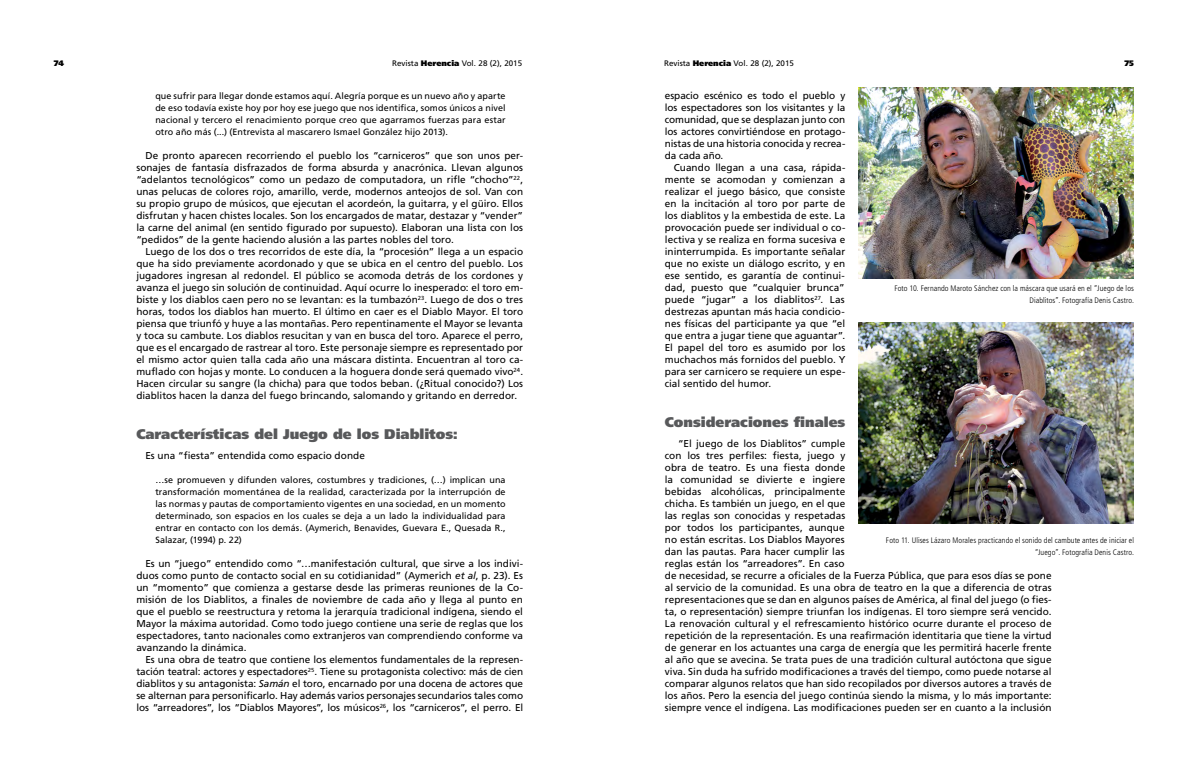
<style>
.page{position:relative;width:1188px;height:774px;background:#fff}
.page>*{position:absolute;margin:0;border:0;box-sizing:border-box;transform-origin:0 0}
.t1{font:900 14px "Frutiger";color:#58595b}
.t2{font:10px/12px "Frutiger";color:#000;text-align:justify}
.t3{font:9px/12px "Frutiger";letter-spacing:.005em;color:#000;text-align:justify}
.t4{font:300 condensed 8px/12px "Frutiger";letter-spacing:.01em;color:#000;text-align:right}
.t5{font:8px "Frutiger";color:#000}
.t6{font:900 8px "Frutiger";color:#000}
.s1{font-weight:900}
.s2{font-style:italic}
</style>
<div class="page">
<img style="left:859px;top:87px;width:275px;height:192px">
<img style="left:859px;top:322px;width:275px;height:202px">
<p class="t6" style="left:54px;top:58px;width:12px">74</p>
<p class="t5" style="left:392px;top:58px;width:131px">Revista <span class="s1">Herencia</span> Vol. 28 (2), 2015</p>
<p class="t5" style="left:664px;top:58px;width:131px">Revista <span class="s1">Herencia</span> Vol. 28 (2), 2015</p>
<p class="t6" style="left:1125px;top:58px;width:11px">75</p>
<p class="t3" style="left:155px;top:90px;width:352px">que sufrir para llegar donde estamos aquí. Alegría porque es un nuevo año y aparte de eso todavía existe hoy por hoy ese juego que nos identifica, somos únicos a nivel nacional y tercero el renacimiento porque creo que agarramos fuerzas para estar otro año más (...) (Entrevista al mascarero Ismael González hijo 2013).</p>
<p class="t2" style="left:136px;top:149px;width:388px;text-indent:9px">De pronto aparecen recorriendo el pueblo los “carniceros” que son unos per&shy;sonajes de fantasía disfrazados de forma absurda y anacrónica. Llevan algunos “adelantos tecnológicos” como un pedazo de computadora, un rifle “chocho”<sup>22</sup>, unas pelucas de colores rojo, amarillo, verde, modernos anteojos de sol. Van con su propio grupo de músicos, que ejecutan el acordeón, la guitarra, y el güiro. Ellos disfrutan y hacen chistes locales. Son los encargados de matar, destazar y “vender” la carne del animal (en sentido figurado por supuesto). Elaboran una lista con los “pedidos” de la gente haciendo alusión a las partes nobles del toro.</p>
<p class="t2" style="left:136px;top:245px;width:388px;text-indent:9px">Luego de los dos o tres recorridos de este día, la “procesión” llega a un espacio que ha sido previamente acordonado y que se ubica en el centro del pueblo. Los jugadores ingresan al redondel. El público se acomoda detrás de los cordones y avanza el juego sin solución de continuidad. Aquí ocurre lo inesperado: el toro em&shy;biste y los diablos caen pero no se levantan: es la tumbazón<sup>23</sup>. Luego de dos o tres horas, todos los diablos han muerto. El último en caer es el Diablo Mayor. El toro piensa que triunfó y huye a las montañas. Pero repentinamente el Mayor se levanta y toca su cambute. Los diablos resucitan y van en busca del toro. Aparece el perro, que es el encargado de rastrear al toro. Este personaje siempre es representado por el mismo actor quien talla cada año una máscara distinta. Encuentran al toro ca&shy;muflado con hojas y monte. Lo conducen a la hoguera donde será quemado vivo<sup>24</sup>.<br>Hacen circular su sangre (la chicha) para que todos beban. (¿Ritual conocido?) Los diablitos hacen la danza del fuego brincando, salomando y gritando en derredor.</p>
<h1 class="t1" style="left:136px;top:426px;width:323px">Características del Juego de los Diablitos:</h1>
<p class="t2" style="left:145px;top:449px;width:221px">Es una “fiesta” entendida como espacio donde</p>
<p class="t3" style="left:155px;top:474px;width:352px">…se promueven y difunden valores, costumbres y tradiciones, (…) implican una transformación momentánea de la realidad, caracterizada por la interrupción de las normas y pautas de comportamiento vigentes en una sociedad, en un momento determinado, son espacios en los cuales se deja a un lado la individualidad para entrar en contacto con los demás. (Aymerich, Benavides, Guevara E., Quesada R., Salazar, (1994) p. 22)</p>
<p class="t2" style="left:136px;top:557px;width:388px;text-indent:9px">Es un “juego” entendido como “…manifestación cultural, que sirve a los indivi&shy;duos como punto de contacto social en su cotidianidad” (Aymerich <span class="s2">et al</span>, p. 23). Es un “momento” que comienza a gestarse desde las primeras reuniones de la Co&shy;misión de los Diablitos, a finales de noviembre de cada año y llega al punto en que el pueblo se reestructura y retoma la jerarquía tradicional indígena, siendo el Mayor la máxima autoridad. Como todo juego contiene una serie de reglas que los espectadores, tanto nacionales como extranjeros van comprendiendo conforme va avanzando la dinámica.</p>
<p class="t2" style="left:136px;top:653px;width:388px;text-indent:9px">Es una obra de teatro que contiene los elementos fundamentales de la represen&shy;tación teatral: actores y espectadores<sup>25</sup>. Tiene su protagonista colectivo: más de cien diablitos y su antagonista: <span class="s2">Samán</span> el toro, encarnado por una docena de actores que se alternan para personificarlo. Hay además varios personajes secundarios tales como los “arreadores”, los “Diablos Mayores”, los músicos<sup>26</sup>, los “carniceros”, el perro. El</p>
<p class="t2" style="left:665px;top:89px;width:182px">espacio escénico es todo el pueblo y los espectadores son los visitantes y la comunidad, que se desplazan junto con los actores convirtiéndose en protago&shy;nistas de una historia conocida y recrea&shy;da cada año.</p>
<p class="t2" style="left:665px;top:161px;width:182px;text-indent:9px">Cuando llegan a una casa, rápida&shy;mente se acomodan y comienzan a realizar el juego básico, que consiste en la incitación al toro por parte de los diablitos y la embestida de este. La provocación puede ser individual o co&shy;lectiva y se realiza en forma sucesiva e ininterrumpida. Es importante señalar que no existe un diálogo escrito, y en ese sentido, es garantía de continui&shy;dad, puesto que “cualquier brunca” puede “jugar” a los diablitos<sup>27</sup>. Las destrezas apuntan más hacia condicio&shy;nes físicas del participante ya que “el que entra a jugar tiene que aguantar”.<br>El papel del toro es asumido por los muchachos más fornidos del pueblo. Y para ser carnicero se requiere un espe&shy;cial sentido del humor.</p>
<h1 class="t1" style="left:665px;top:414px;width:182px">Consideraciones finales</h1>
<p class="t2" style="left:665px;top:437px;width:388px;text-align:left;text-indent:13px">“El juego de los Diablitos” cumple<br>con los tres perfiles: fiesta, juego y<br>obra de teatro. Es una fiesta donde<br>la comunidad se divierte e ingiere<br>bebidas alcohólicas, principalmente<br>chicha. Es también un juego, en el que<br>las reglas son conocidas y respetadas<br>por todos los participantes, aunque<br>no están escritas. Los Diablos Mayores<br>dan las pautas. Para hacer cumplir las<br>reglas están los “arreadores”. En caso<br>de necesidad, se recurre a oficiales de la Fuerza Pública, que para esos días se pone al servicio de la comunidad. Es una obra de teatro en la que a diferencia de otras representaciones que se dan en algunos países de América, al final del juego (o fies&shy;ta, o representación) siempre triunfan los indígenas. El toro siempre será vencido.<br>La renovación cultural y el refrescamiento histórico ocurre durante el proceso de repetición de la representación. Es una reafirmación identitaria que tiene la virtud de generar en los actuantes una carga de energía que les permitirá hacerle frente al año que se avecina. Se trata pues de una tradición cultural autóctona que sigue viva. Sin duda ha sufrido modificaciones a través del tiempo, como puede notarse al comparar algunos relatos que han sido recopilados por diversos autores a través de los años. Pero la esencia del juego continúa siendo la misma, y lo más importante: siempre vence el indígena. Las modificaciones pueden ser en cuanto a la inclusión</p>
<p class="t4" style="left:894px;top:282px;width:241px">Foto 10. Fernando Maroto Sánchez con la máscara que usará en el “Juego de los<br>Diablitos”. Fotografía Denis Castro.</p>
<p class="t4" style="left:886px;top:534px;width:250px">Foto 11. Ulises Lázaro Morales practicando el sonido del cambute antes de iniciar el “Juego”. Fotografía Denis Castro.</p>
</div>
